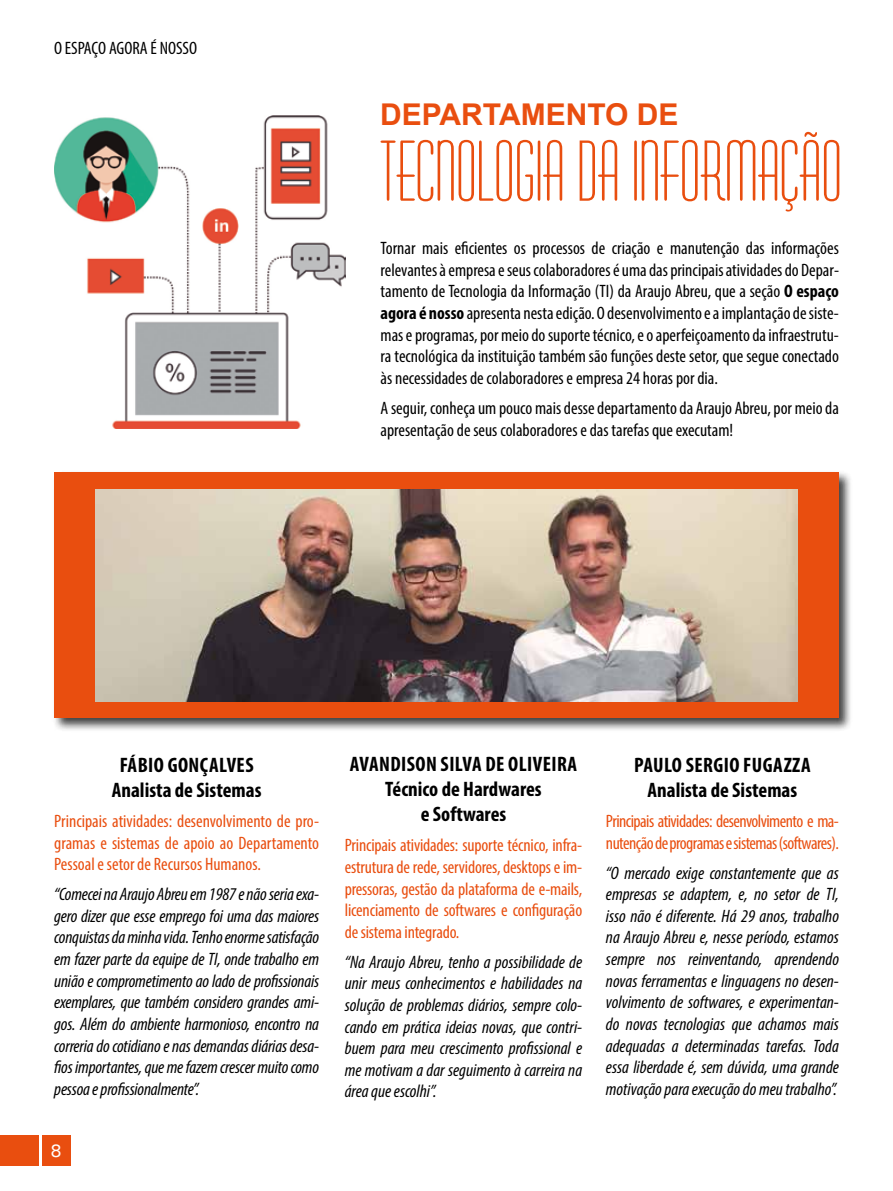
<style>
.page{position:relative;width:893px;height:1191px;background:#fff}
.page>*{position:absolute;margin:0;border:0;box-sizing:border-box;transform-origin:0 0}
.t1{font:66px "Aldous Vertical";color:#e94e0f}
.t2{font:700 30px "Arial";color:#e94e0f}
.t3{font:700 condensed 21px/25.2px "Myriad Pro";color:#000;text-align:center}
.t4{font:italic condensed 18px/21.6px "Myriad Pro";color:#000;text-align:justify}
.t5{font:condensed 18px/21.6px "Myriad Pro";color:#000;text-align:justify}
.t6{font:condensed 18px/21.6px "Myriad Pro";letter-spacing:-.015em;color:#e94e0f;text-align:justify}
.t7{font:18px "Univers ATT";color:#fff}
.s1{font-weight:700}
</style>
<div class="page">
<div style="left:0;top:1135px;width:39px;height:31px;background:#e94e0f"></div>
<div style="left:42px;top:1135px;width:29px;height:31px;background:#e94e0f"></div>
<div style="left:52px;top:470px;width:801px;height:262px;background:#000;opacity:.75"></div>
<div style="left:54px;top:472px;width:785px;height:246px;background:#e94e0f"></div>
<img style="left:95px;top:489px;width:703px;height:212px">
<img style="left:54px;top:115px;width:291px;height:313px">
<p class="t5" style="left:54px;top:37px;width:145px">O ESPAÇO AGORA É NOSSO</p>
<h2 class="t2" style="left:380px;top:95px;width:300px">DEPARTAMENTO DE</h2>
<h1 class="t1" style="left:380px;top:126px;width:463px">TECNOLOGIA DA INFORMAÇÃO</h1>
<p class="t5" style="left:381px;top:237px;width:460px">Tornar mais eficientes os processos de criação e manutenção das informações relevantes à empresa e seus colaboradores é uma das principais atividades do Depar&shy;tamento de Tecnologia da Informação (TI) da Araujo Abreu, que a seção <span class="s1">O espaço agora é nosso</span> apresenta nesta edição. O desenvolvimento e a implantação de siste&shy;mas e programas, por meio do suporte técnico, e o aperfeiçoamento da infraestrutu&shy;ra tecnológica da instituição também são funções deste setor, que segue conectado às necessidades de colaboradores e empresa 24 horas por dia.</p>
<p class="t5" style="left:381px;top:397px;width:460px">A seguir, conheça um pouco mais desse departamento da Araujo Abreu, por meio da apresentação de seus colaboradores e das tarefas que executam!</p>
<p class="t3" style="left:112px;top:751px;width:151px">FÁBIO GONÇALVES<br>Analista de Sistemas</p>
<p class="t6" style="left:54px;top:810px;width:266px">Principais atividades: desenvolvimento de pro&shy;gramas e sistemas de apoio ao Departamento Pessoal e setor de Recursos Humanos.</p>
<p class="t4" style="left:54px;top:883px;width:266px">“Comecei na Araujo Abreu em 1987 e não seria exa&shy;gero dizer que esse emprego foi uma das maiores conquistas da minha vida. Tenho enorme satisfação em fazer parte da equipe de TI, onde trabalho em união e comprometimento ao lado de profissionais exemplares, que também considero grandes ami&shy;gos. Além do ambiente harmonioso, encontro na correria do cotidiano e nas demandas diárias desa&shy;fios importantes, que me fazem crescer muito como pessoa e profissionalmente”.</p>
<p class="t7" style="left:51px;top:1140px;width:13px">8</p>
<p class="t3" style="left:350px;top:750px;width:229px">AVANDISON SILVA DE OLIVEIRA<br>Técnico de Hardwares<br>e Softwares</p>
<p class="t6" style="left:345px;top:834px;width:239px">Principais atividades: suporte técnico, infra&shy;estrutura de rede, servidores, desktops e im&shy;pressoras, gestão da plataforma de e-mails, licenciamento de softwares e configuração de sistema integrado.</p>
<p class="t4" style="left:345px;top:951px;width:239px">“Na Araujo Abreu, tenho a possibilidade de unir meus conhecimentos e habilidades na solução de problemas diários, sempre colo&shy;cando em prática ideias novas, que contri&shy;buem para meu crescimento profissional e me motivam a dar seguimento à carreira na área que escolhi”.</p>
<p class="t3" style="left:634px;top:751px;width:178px">PAULO SERGIO FUGAZZA<br>Analista de Sistemas</p>
<p class="t6" style="left:606px;top:810px;width:235px">Principais atividades: desenvolvimento e ma&shy;nutenção de programas e sistemas (softwares).</p>
<p class="t4" style="left:606px;top:861px;width:235px">“O mercado exige constantemente que as empresas se adaptem, e, no setor de TI, isso não é diferente. Há 29 anos, trabalho na Araujo Abreu e, nesse período, estamos sempre nos reinventando, aprendendo novas ferramentas e linguagens no desen&shy;volvimento de softwares, e experimentan&shy;do novas tecnologias que achamos mais adequadas a determinadas tarefas. Toda essa liberdade é, sem dúvida, uma grande motivação para execução do meu trabalho”.</p>
</div>
